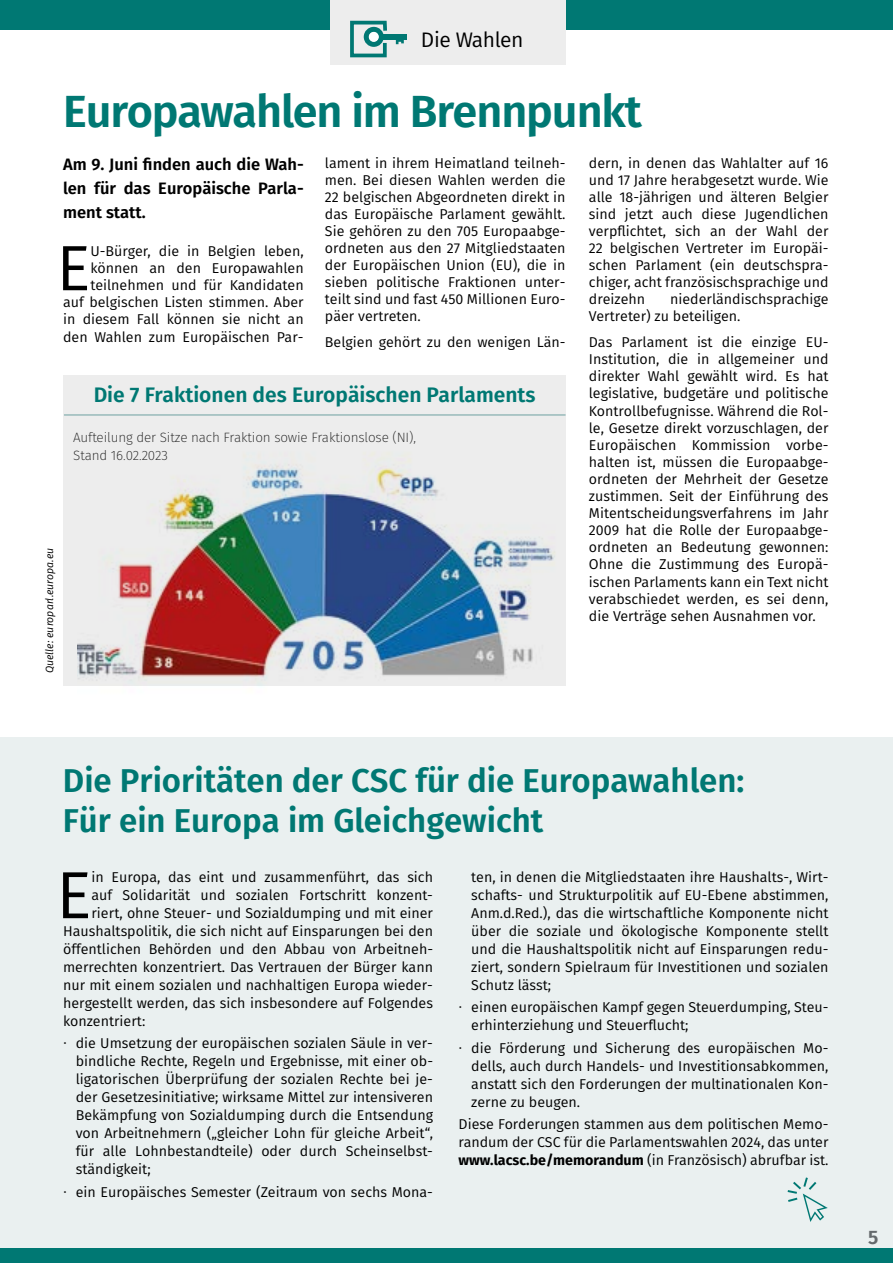
<style>
.page{position:relative;width:893px;height:1263px;background:#fff}
.page>*{position:absolute;margin:0;border:0;box-sizing:border-box;transform-origin:0 0}
.t1{font:66.6px "Fira Sans";color:#000}
.t2{font:63.9px "Fira Sans";color:#000}
.t3{font:600 45px "Fira Sans";letter-spacing:-.025em;color:#007873}
.t4{font:600 33px/39.6px "Fira Sans";color:#007873}
.t5{font:600 21px "Fira Sans";color:#007873}
.t6{font:21px "Fira Sans";letter-spacing:-.02em;color:#000}
.t7{font:600 19.5px "Fira Sans";color:#64696c}
.t8{font:600 16.5px/24px "Fira Sans";color:#000;text-align:justify}
.t9{font:14.25px/17.1px "Fira Sans";color:#000;text-align:justify}
.t10{font:200 13.5px/18px "Fira Sans";letter-spacing:-.01em;color:#1e1e1e}
.t11{font:italic 10.5px "Fira Sans";color:#000}
.s1{font-weight:200}
.s2{font-weight:700}
</style>
<div class="page">
<div style="left:0;top:738px;width:893px;height:525px;background:#eaf0f0"></div>
<div style="left:0;top:0;width:893px;height:29px;background:#007873"></div>
<div style="left:0;top:1248px;width:893px;height:15px;background:#007873"></div>
<svg style="left:788px;top:1177px;width:40px;height:45px"></svg>
<div style="left:330px;top:0;width:235px;height:64px;background:#ededed"></div>
<div style="left:381px;top:34px;width:25px;height:6px;background:#007873"></div>
<svg style="left:396px;top:40px;width:8px;height:4px"></svg>
<svg style="left:350px;top:20px;width:37px;height:38px"></svg>
<div style="left:369px;top:32px;width:10px;height:10px;background:#fff;border-radius:50%"></div>
<div style="left:63px;top:375px;width:503px;height:311px;background:#ededed"></div>
<img style="left:77px;top:453px;width:478px;height:228px">
<hr style="left:64px;top:414px;width:502px;height:2px;background:#98baba">
<h3 class="t6" style="left:421px;top:24px;width:104px">Die Wahlen</h3>
<h3 class="t3" style="left:63px;top:74px;width:580px">Europawahlen im Brennpunkt</h3>
<p class="t8" style="left:63px;top:151px;width:242px">Am 9. Juni finden auch die Wah&shy;len für das Europäische Parla&shy;ment statt.</p>
<h2 class="t2" style="left:56px;top:220px;width:35px">E</h2>
<p class="t9" style="left:63px;top:242px;width:242px;text-align:right">U-Bürger, die in Belgien leben, können an den Europawahlen teilnehmen und für Kandidaten<br>auf belgischen Listen stimmen. Aber in diesem Fall können sie nicht an den Wahlen zum Europäischen Par-</p>
<p class="t9" style="left:325px;top:154px;width:242px">lament in ihrem Heimatland teilneh&shy;men. Bei diesen Wahlen werden die 22 belgischen Abgeordneten direkt in das Europäische Parlament gewählt.<br>Sie gehören zu den 705 Europaabge&shy;ordneten aus den 27 Mitgliedstaaten der Europäischen Union (EU), die in sieben politische Fraktionen unter&shy;teilt sind und fast 450 Millionen Euro&shy;päer vertreten.</p>
<p class="t9" style="left:325px;top:333px;width:242px">Belgien gehört zu den wenigen Län-</p>
<h3 class="t5" style="left:94px;top:377px;width:443px">Die 7 Fraktionen des Europäischen Parlaments</h3>
<p class="t10" style="left:73px;top:428px;width:344px">Aufteilung der Sitze nach Fraktion sowie Fraktionslose (NI),<br>Stand 16.02.2023</p>
<p class="t11" style="left:42px;top:673px;width:127px;rotate:-90deg">Quelle: europarl.europa.eu</p>
<p class="t9" style="left:589px;top:154px;width:241px">dern, in denen das Wahlalter auf 16 und 17 Jahre herabgesetzt wurde. Wie alle 18-jährigen und älteren Belgier sind jetzt auch diese Jugendlichen verpflichtet, sich an der Wahl der 22 belgischen Vertreter im Europäi&shy;schen Parlament (ein deutschspra&shy;chiger, acht französischsprachige und dreizehn</p>
<p class="t9" style="left:589px;top:290px;width:241px;text-indent:81px">niederländischsprachige<br>Vertreter) zu beteiligen.</p>
<p class="t9" style="left:589px;top:333px;width:241px;text-align:left">Das Parlament ist die einzige EU-Institution, die in allgemeiner und direkter Wahl gewählt wird. Es hat legislative, budgetäre und politische Kontrollbefugnisse. Während die Rol&shy;le, Gesetze direkt vorzuschlagen, der Europäischen Kommission vorbe&shy;halten ist, müssen die Europaabge&shy;ordneten der Mehrheit der Gesetze zustimmen. Seit der Einführung des Mitentscheidungsverfahrens im Jahr 2009 hat die Rolle der Europaabge&shy;ordneten an Bedeutung gewonnen:<br>Ohne die Zustimmung des Europä&shy;ischen Parlaments kann ein Text nicht verabschiedet werden, es sei denn, die Verträge sehen Ausnahmen vor.</p>
<h3 class="t4" style="left:63px;top:759px;width:683px">Die Prioritäten der CSC für die Europawahlen:<br>Für ein Europa im Gleichgewicht</h3>
<h1 class="t1" style="left:56px;top:845px;width:37px">E</h1>
<p class="t9" style="left:92px;top:868px;width:343px">in Europa, das eint und zusammenführt, das sich</p>
<p class="t9" style="left:92px;top:886px;width:343px">auf Solidarität und sozialen Fortschritt konzent-</p>
<p class="t9" style="left:92px;top:904px;width:343px">riert, ohne Steuer- und Sozialdumping und mit einer</p>
<p class="t9" style="left:63px;top:922px;width:371px">Haushaltspolitik, die sich nicht auf Einsparungen bei den</p>
<p class="t9" style="left:63px;top:940px;width:371px">öffentlichen Behörden und den Abbau von Arbeitneh-</p>
<p class="t9" style="left:63px;top:958px;width:371px">merrechten konzentriert. Das Vertrauen der Bürger kann</p>
<p class="t9" style="left:63px;top:976px;width:371px">nur mit einem sozialen und nachhaltigen Europa wieder-</p>
<p class="t9" style="left:63px;top:994px;width:371px">hergestellt werden, das sich insbesondere auf Folgendes</p>
<p class="t9" style="left:63px;top:1012px;width:84px">konzentriert:</p>
<p class="t9" style="left:76px;top:1034px;width:359px;line-height:18px;text-indent:-13px"><span class="s1">•</span> die Umsetzung der europäischen sozialen Säule in ver&shy;bindliche Rechte, Regeln und Ergebnisse, mit einer ob&shy;ligatorischen Überprüfung der sozialen Rechte bei je&shy;der Gesetzesinitiative; wirksame Mittel zur intensiveren Bekämpfung von Sozialdumping durch die Entsendung von Arbeitnehmern („gleicher Lohn für gleiche Arbeit“, für alle Lohnbestandteile) oder durch Scheinselbst&shy;ständigkeit;</p>
<p class="t9" style="left:63px;top:1183px;width:371px"><span class="s1">•</span> ein Europäisches Semester (Zeitraum von sechs Mona-</p>
<p class="t9" style="left:471px;top:868px;width:359px;line-height:18px">ten, in denen die Mitgliedstaaten ihre Haushalts-, Wirt&shy;schafts- und Strukturpolitik auf EU-Ebene abstimmen, Anm.d.Red.), das die wirtschaftliche Komponente nicht über die soziale und ökologische Komponente stellt und die Haushaltspolitik nicht auf Einsparungen redu&shy;ziert, sondern Spielraum für Investitionen und sozialen Schutz lässt;</p>
<p class="t9" style="left:471px;top:998px;width:359px;line-height:18px;text-indent:-13px"><span class="s1">•</span> einen europäischen Kampf gegen Steuerdumping, Steu&shy;erhinterziehung und Steuerflucht;</p>
<p class="t9" style="left:471px;top:1038px;width:359px;line-height:18px;text-indent:-13px"><span class="s1">•</span> die Förderung und Sicherung des europäischen Mo&shy;dells, auch durch Handels- und Investitionsabkommen, anstatt sich den Forderungen der multinationalen Kon&shy;zerne zu beugen.</p>
<p class="t9" style="left:459px;top:1115px;width:371px;line-height:18px">Diese Forderungen stammen aus dem politischen Memo&shy;randum der CSC für die Parlamentswahlen 2024, das unter <span class="s2">www.lacsc.be/memorandum</span> (in Französisch) abrufbar ist.</p>
<h3 class="t7" style="left:868px;top:1221px;width:12px">5</h3>
</div>
